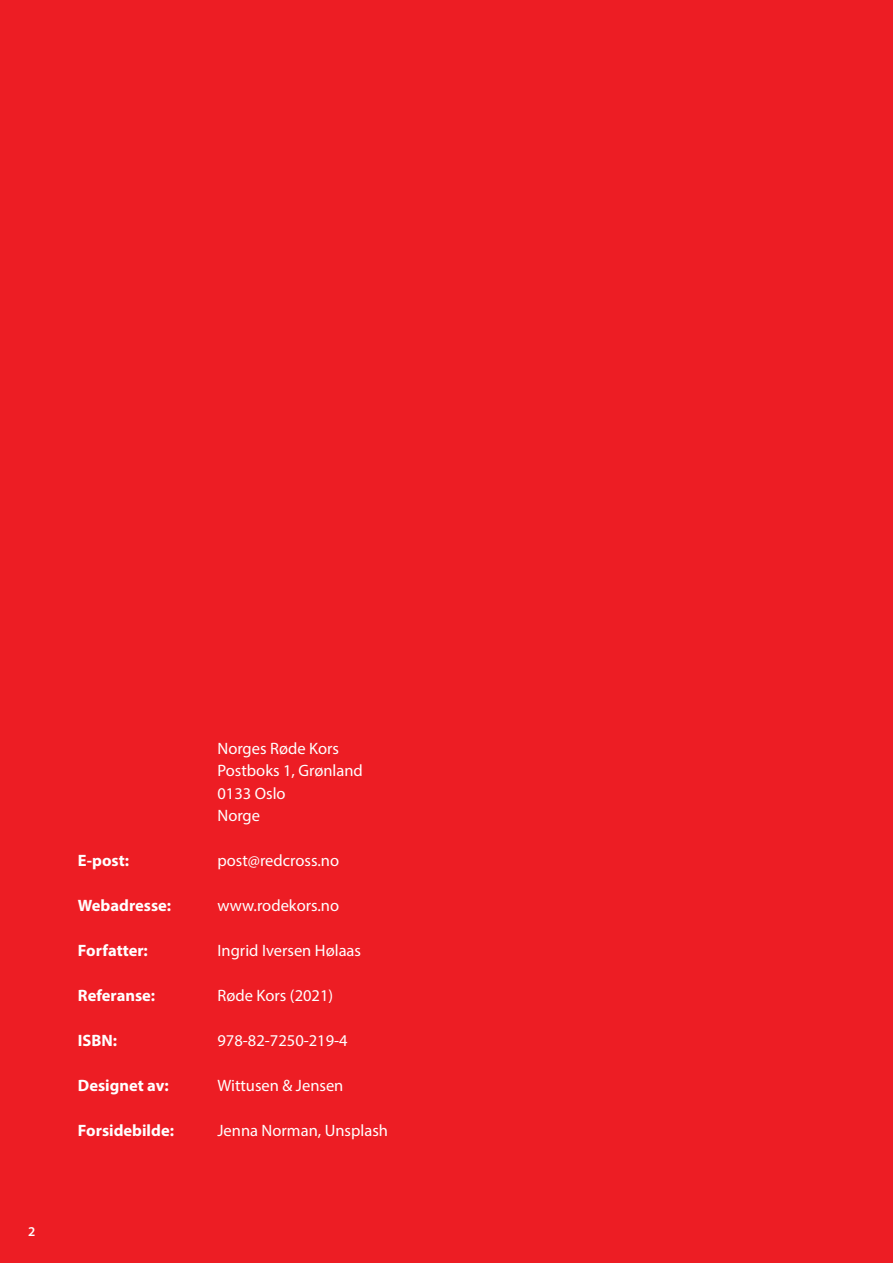
<style>
.page{position:relative;width:893px;height:1263px;background:#ed1d24}
.page>*{position:absolute;margin:0;border:0;box-sizing:border-box;transform-origin:0 0}
.kolofon_regular{font:16.5px "Myriad Pro";color:#fff}
.kolofon_regular-2{font:700 16.5px "Myriad Pro";color:#fff}
.kolofon_regular_uten{font:16.5px "Myriad Pro";color:#fff}
.t1{font:600 13.5px "Myriad Pro";color:#fff}
</style>
<div class="page">
<p class="t1" style="left:28px;top:1223px;width:9px">2</p>
<p class="kolofon_regular_uten" style="left:217px;top:738px;width:123px">Norges Røde Kors</p>
<p class="kolofon_regular_uten" style="left:217px;top:760px;width:147px">Postboks 1, Grønland</p>
<p class="kolofon_regular_uten" style="left:217px;top:783px;width:70px">0133 Oslo</p>
<p class="kolofon_regular_uten" style="left:217px;top:805px;width:44px">Norge</p>
<p class="kolofon_regular-2" style="left:78px;top:850px;width:53px">E-post:</p>
<p class="kolofon_regular" style="left:217px;top:850px;width:123px">post@redcross.no</p>
<p class="kolofon_regular-2" style="left:78px;top:895px;width:95px">Webadresse:</p>
<p class="kolofon_regular" style="left:217px;top:895px;width:123px">www.rodekors.no</p>
<p class="kolofon_regular-2" style="left:78px;top:940px;width:71px">Forfatter:</p>
<p class="kolofon_regular" style="left:217px;top:940px;width:145px">Ingrid Iversen Hølaas</p>
<p class="kolofon_regular-2" style="left:78px;top:985px;width:79px">Referanse:</p>
<p class="kolofon_regular" style="left:217px;top:985px;width:117px">Røde Kors (2021)</p>
<p class="kolofon_regular-2" style="left:78px;top:1030px;width:41px">ISBN:</p>
<p class="kolofon_regular" style="left:217px;top:1030px;width:132px">978-82-7250-219-4</p>
<p class="kolofon_regular-2" style="left:78px;top:1075px;width:92px">Designet av:</p>
<p class="kolofon_regular" style="left:217px;top:1075px;width:127px">Wittusen &amp; Jensen</p>
<p class="kolofon_regular-2" style="left:78px;top:1120px;width:98px">Forsidebilde:</p>
<p class="kolofon_regular" style="left:217px;top:1120px;width:172px">Jenna Norman, Unsplash</p>
</div>
